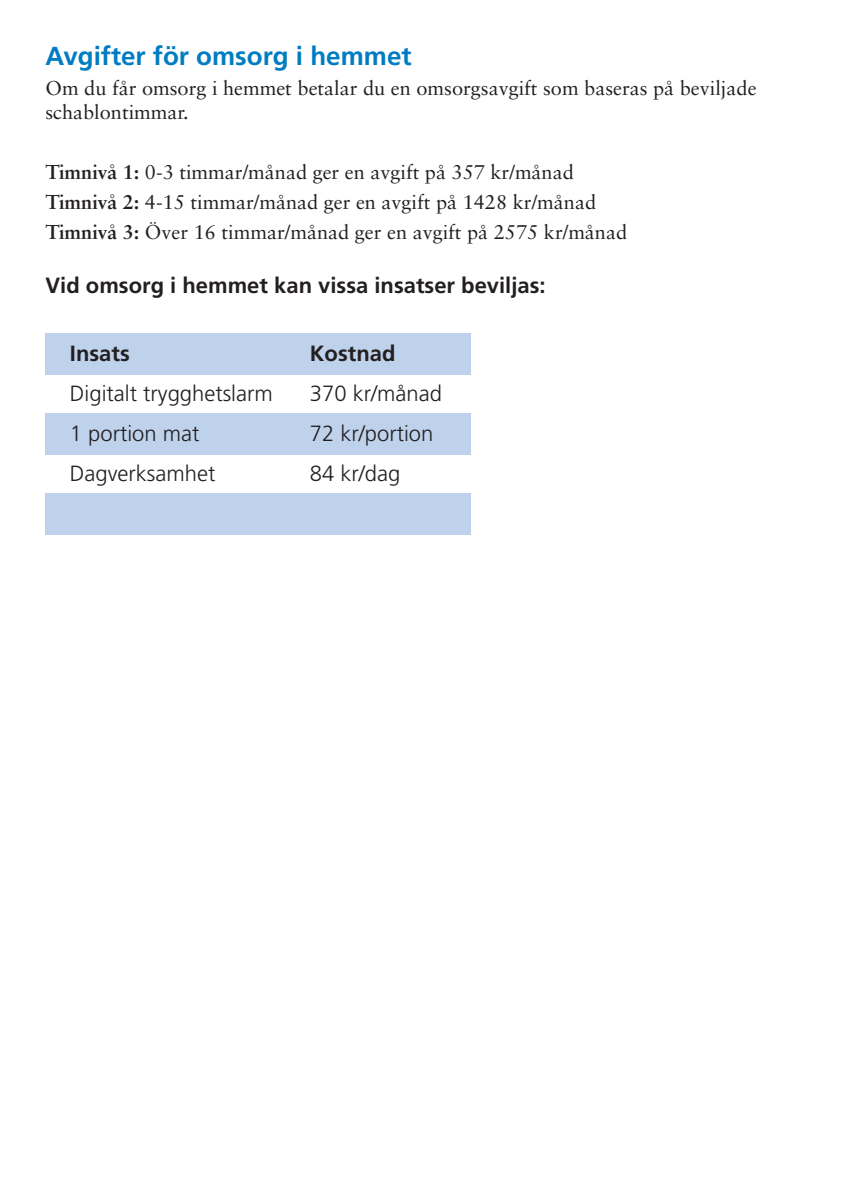
<style>
.page{position:relative;width:842px;height:1191px;background:#fff}
.page>*{position:absolute;margin:0;border:0;box-sizing:border-box;transform-origin:0 0}
.t1{font:700 26px "Frutiger LT Std";color:#007cc2}
.t2{font:300 22px "Frutiger LT Std";color:#231f20}
.t3{font:700 22px "Frutiger LT Std";color:#231f20}
.t4{font:20px/24px "Sabon LT Std";color:#231f20}
.s1{font-weight:700}
</style>
<div class="page">
<div style="left:45px;top:493px;width:426px;height:41px;background:#bfd2ec"></div>
<div style="left:45px;top:413px;width:426px;height:42px;background:#bfd2ec"></div>
<div style="left:45px;top:333px;width:426px;height:41px;background:#bfd2ec"></div>
<p class="t1" style="left:45px;top:41px;width:368px">Avgifter för omsorg i hemmet</p>
<p class="t4" style="left:45px;top:76px;width:713px">Om du får omsorg i hemmet betalar du en omsorgsavgift som baseras på beviljade schablontimmar.</p>
<p class="t4" style="left:45px;top:160px;width:530px"><span class="s1">Timnivå 1:</span> 0-3 timmar/månad ger en avgift på 357 kr/månad</p>
<p class="t4" style="left:45px;top:190px;width:552px"><span class="s1">Timnivå 2:</span> 4-15 timmar/månad ger en avgift på 1428 kr/månad</p>
<p class="t4" style="left:45px;top:220px;width:583px"><span class="s1">Timnivå 3:</span> Över 16 timmar/månad ger en avgift på 2575 kr/månad</p>
<p class="t3" style="left:45px;top:272px;width:502px">Vid omsorg i hemmet kan vissa insatser beviljas:</p>
<p class="t3" style="left:70px;top:340px;width:61px">Insats</p>
<p class="t3" style="left:310px;top:340px;width:87px">Kostnad</p>
<p class="t2" style="left:70px;top:381px;width:204px">Digitalt trygghetslarm</p>
<p class="t2" style="left:310px;top:381px;width:134px">370 kr/månad</p>
<p class="t2" style="left:70px;top:421px;width:131px">1 portion mat</p>
<p class="t2" style="left:310px;top:421px;width:125px">72 kr/portion</p>
<p class="t2" style="left:70px;top:461px;width:147px">Dagverksamhet</p>
<p class="t2" style="left:310px;top:461px;width:92px">84 kr/dag</p>
</div>
